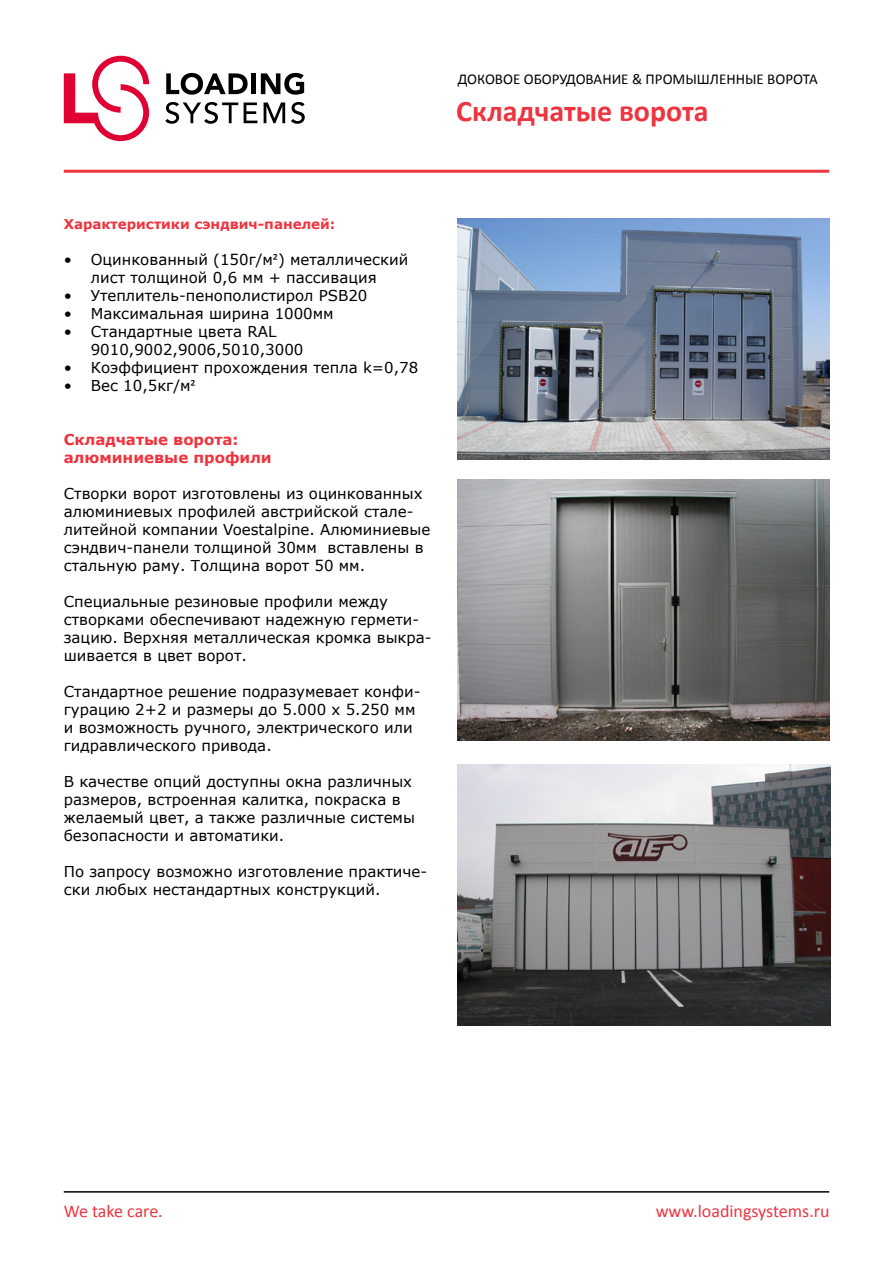
<style>
.page{position:relative;width:893px;height:1263px;background:#fff}
.page>*{position:absolute;margin:0;border:0;box-sizing:border-box;transform-origin:0 0}
.t1{font:700 30px "Calibri";color:#ee343f}
.t2{font:18px "Calibri";color:#ee343f}
.t3{font:15px/18px "Verdana";color:#000}
.t4{font:15px "Calibri";color:#000}
.t5{font:700 15px/18px "Verdana";color:#ee343f}
.t6{font:700 13.5px "Verdana";color:#ee343f}
.s1{font-family:"Calibri"}
</style>
<div class="page">
<svg style="left:64px;top:56px;width:85px;height:85px"></svg>
<svg style="left:166px;top:73px;width:82px;height:22px"></svg>
<div style="left:251px;top:73px;width:5px;height:21px;background:#000"></div>
<svg style="left:261px;top:73px;width:43px;height:22px"></svg>
<svg style="left:165px;top:102px;width:73px;height:22px"></svg>
<svg style="left:244px;top:103px;width:13px;height:20px"></svg>
<svg style="left:264px;top:103px;width:21px;height:20px"></svg>
<svg style="left:291px;top:102px;width:14px;height:22px"></svg>
<hr style="left:64px;top:170px;width:765px;height:3px;background:#ee343f">
<hr style="left:64px;top:1191px;width:765px;height:1px;background:#000">
<img style="left:457px;top:219px;width:372px;height:240px">
<img style="left:457px;top:480px;width:372px;height:261px">
<img style="left:457px;top:764px;width:373px;height:261px">
<p class="t4" style="left:458px;top:70px;width:361px">ДОКОВОЕ ОБОРУДОВАНИЕ &amp; ПРОМЫШЛЕННЫЕ ВОРОТА</p>
<h1 class="t1" style="left:456px;top:92px;width:254px">Складчатые ворота</h1>
<p class="t6" style="left:64px;top:215px;width:273px">Характеристики сэндвич-панелей:</p>
<p class="t3" style="left:64px;top:250px;width:346px;text-align:center">• Оцинкованный (150г/м<span class="s1">²</span>) металлический лист толщиной 0,6 мм + пассивация</p>
<p class="t3" style="left:64px;top:286px;width:305px">• Утеплитель-пенополистирол PSB20</p>
<p class="t3" style="left:64px;top:304px;width:271px">• Максимальная ширина 1000мм</p>
<p class="t3" style="left:91px;top:322px;width:214px;text-indent:-27px">• Стандартные цвета RAL<br>9010,9002,9006,5010,3000</p>
<p class="t3" style="left:64px;top:358px;width:356px">• Коэффициент прохождения тепла k=0,78</p>
<p class="t3" style="left:64px;top:376px;width:133px">• Вес 10,5кг/м<span class="s1">²</span></p>
<p class="t5" style="left:64px;top:430px;width:209px">Складчатые ворота: алюминиевые профили</p>
<p class="t3" style="left:64px;top:484px;width:368px">Створки ворот изготовлены из оцинкованных алюминиевых профилей австрийской стале&shy;литейной компании Voestalpine. Алюминиевые сэндвич-панели толщиной 30мм вставлены в стальную раму. Толщина ворот 50 мм.</p>
<p class="t3" style="left:64px;top:592px;width:369px">Специальные резиновые профили между створками обеспечивают надежную гермети&shy;зацию. Верхняя металлическая кромка выкра&shy;шивается в цвет ворот.</p>
<p class="t3" style="left:64px;top:682px;width:358px">Стандартное решение подразумевает конфи&shy;гурацию 2+2 и размеры до 5.000 х 5.250 мм и возможность ручного, электрического или гидравлического привода.</p>
<p class="t3" style="left:64px;top:772px;width:353px">В качестве опций доступны окна различных размеров, встроенная калитка, покраска в желаемый цвет, а также различные системы безопасности и автоматики.</p>
<p class="t3" style="left:64px;top:862px;width:365px">По запросу возможно изготовление практиче&shy;ски любых нестандартных конструкций.</p>
<p class="t2" style="left:64px;top:1199px;width:101px">We take care.</p>
<p class="t2" style="left:656px;top:1199px;width:175px">www.loadingsystems.ru</p>
</div>
